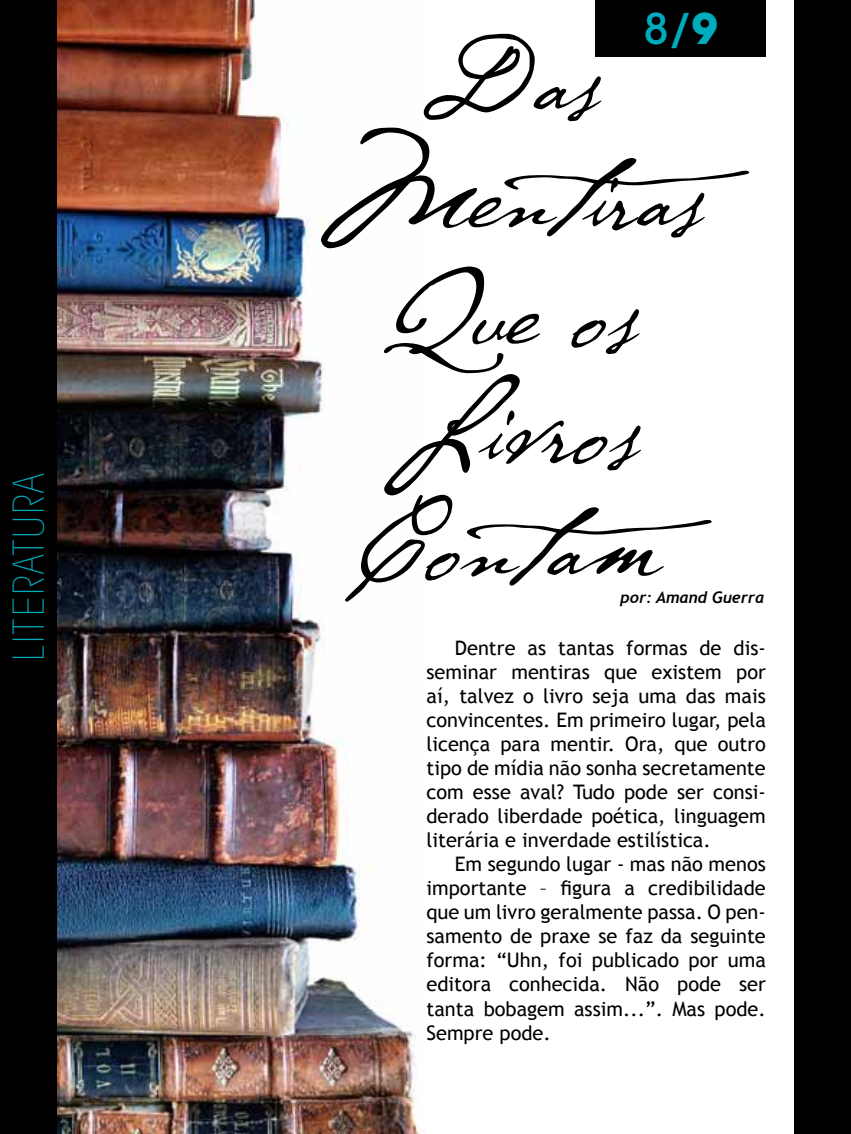
<style>
.page{position:relative;width:851px;height:1134px;background:#fff}
.page>*{position:absolute;margin:0;border:0;box-sizing:border-box;transform-origin:0 0}
.t1{font:116.4px "P22 Cezanne Pro";color:#000}
.t2{font:200 condensed 42px "ITC Avant Garde Std";letter-spacing:.04em;color:#00abbb}
.t3{font:500 42px "ITC Avant Garde Std";color:#00abbb}
.t4{font:20px/24px "Trebuchet MS";color:#000;text-align:justify}
.t5{font:italic 700 16px "Trebuchet";color:#000}
.s1{font-weight:700}
</style>
<div class="page">
<img style="left:57px;top:0;width:364px;height:1134px">
<div style="left:0;top:0;width:57px;height:1134px;background:#000"></div>
<div style="left:595px;top:0;width:170px;height:57px;background:#000"></div>
<div style="left:794px;top:0;width:56px;height:1134px;background:#000"></div>
<h2 class="t2" style="left:4px;top:661px;width:189px;rotate:-90deg">Literatura</h2>
<h2 class="t3" style="left:643px;top:3px;width:76px">8/<span class="s1">9</span></h2>
<h1 class="t1" style="left:418px;top:0;width:183px">Das</h1>
<h1 class="t1" style="left:315px;top:116px;width:485px">Mentiras</h1>
<h1 class="t1" style="left:380px;top:233px;width:259px">Que os</h1>
<h1 class="t1" style="left:379px;top:349px;width:262px">Livros</h1>
<h1 class="t1" style="left:357px;top:466px;width:406px">Contam</h1>
<p class="t4" style="left:426px;top:637px;width:341px;text-indent:28px">Dentre as tantas formas de dis&shy;seminar mentiras que existem por aí, talvez o livro seja uma das mais convincentes. Em primeiro lugar, pela licença para mentir. Ora, que outro tipo de mídia não sonha secretamente com esse aval? Tudo pode ser consi&shy;derado liberdade poética, linguagem literária e inverdade estilística.</p>
<p class="t4" style="left:426px;top:853px;width:341px;text-indent:28px">Em segundo lugar - mas não menos importante – figura a credibilidade que um livro geralmente passa. O pen&shy;samento de praxe se faz da seguinte forma: “Uhn, foi publicado por uma editora conhecida. Não pode ser tanta bobagem assim...”. Mas pode.<br>Sempre pode.</p>
<p class="t5" style="left:620px;top:588px;width:146px">por: Amand Guerra</p>
</div>
